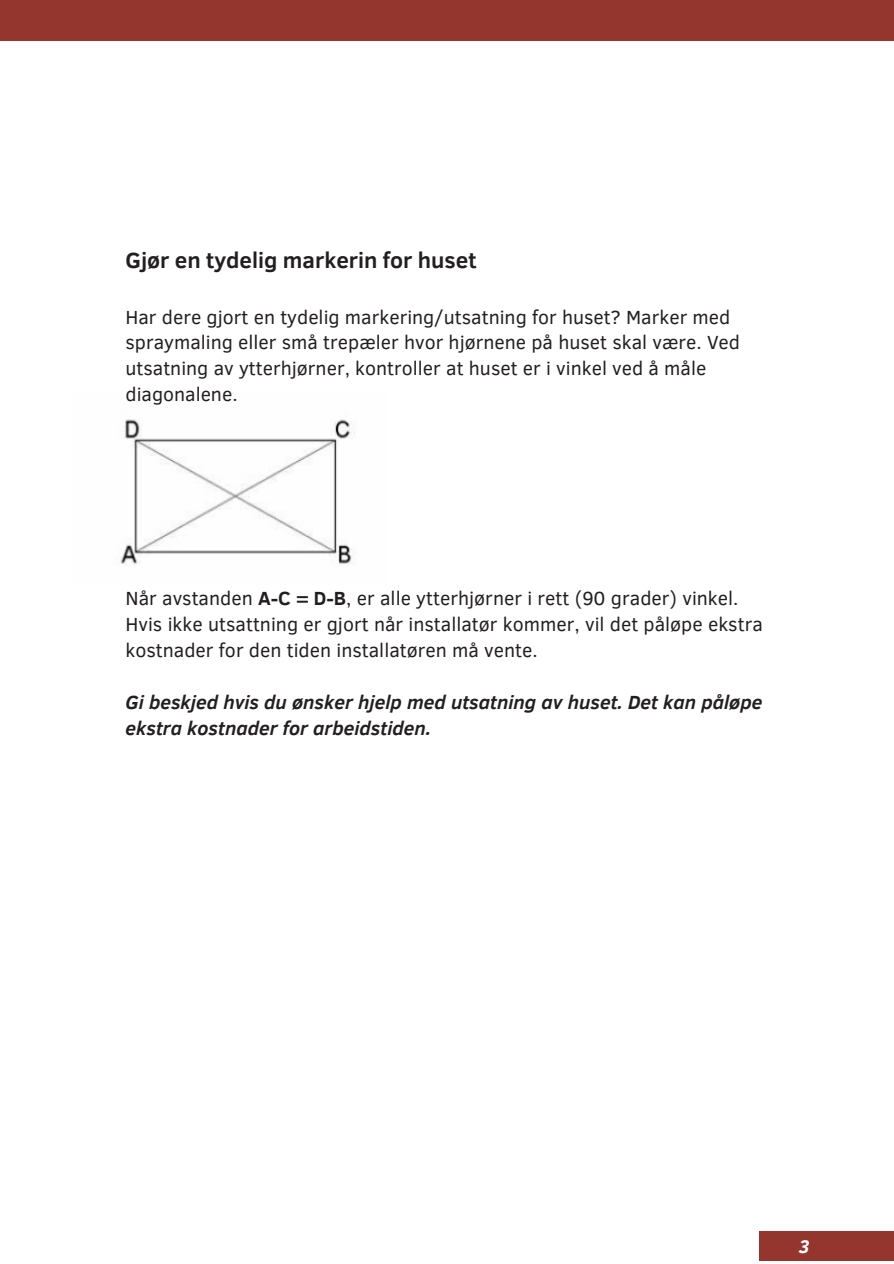
<style>
.page{position:relative;width:894px;height:1264px;background:#fff}
.page>*{position:absolute;margin:0;border:0;box-sizing:border-box;transform-origin:0 0}
.t1{font:700 22.5px "Clear Sans";color:#231f20}
.t2{font:19.5px/25.8px "Clear Sans";color:#231f20}
.t3{font:italic 700 19.5px/25.8px "Clear Sans";color:#231f20}
.t4{font:italic 700 18.75px "Clear Sans";color:#fff}
.s1{font-weight:700}
</style>
<div class="page">
<div style="left:0;top:0;width:893px;height:41px;background:#95362e"></div>
<img style="left:120px;top:419px;width:236px;height:146px">
<div style="left:758px;top:1231px;width:135px;height:29px;background:#95362e"></div>
<p class="t1" style="left:125px;top:244px;width:352px">Gjør en tydelig markerin for huset</p>
<p class="t2" style="left:125px;top:303px;width:616px">Har dere gjort en tydelig markering/utsatning for huset? Marker med spraymaling eller små trepæler hvor hjørnene på huset skal være. Ved utsatning av ytterhjørner, kontroller at huset er i vinkel ved å måle diagonalene.</p>
<h2 class="t2" style="left:125px;top:584px;width:638px">Når avstanden <span class="s1">A-C = D-B</span>, er alle ytterhjørner i rett (90 grader) vinkel.<br>Hvis ikke utsattning er gjort når installatør kommer, vil det påløpe ekstra kostnader for den tiden installatøren må vente.</h2>
<p class="t3" style="left:125px;top:688px;width:638px">Gi beskjed hvis du ønsker hjelp med utsatning av huset. Det kan påløpe ekstra kostnader for arbeidstiden.</p>
<p class="t4" style="left:798px;top:1233px;width:12px">3</p>
</div>
